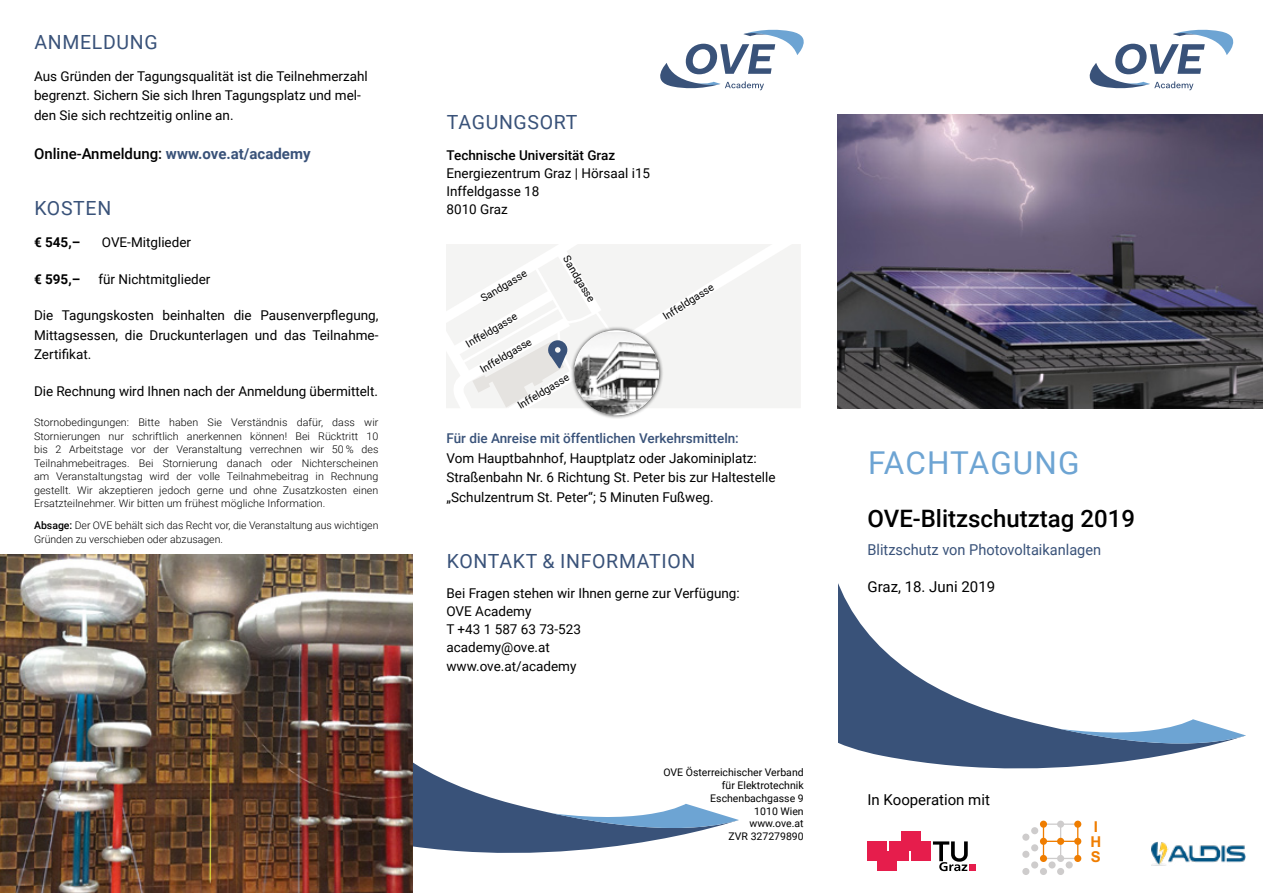
<style>
.page{position:relative;width:1263px;height:893px;background:#fff}
.page>*{position:absolute;margin:0;border:0;box-sizing:border-box;transform-origin:0 0}
.t1{font:31.5px "Roboto";letter-spacing:.03em;color:#6da4d3}
.t2{font:500 24px "Roboto";color:#000}
.t3{font:19.5px "Roboto";letter-spacing:.035em;color:#395279}
.t4{font:700 15px "Roboto";color:#395279}
.t5{font:15px "Roboto";color:#395279}
.t6{font:15px "Roboto";color:#000}
.t7{font:700 15px/15px "Arial";color:#ef7d00}
.t8{font:13.5px/19.5px "Roboto";color:#000}
.t9{font:500 13.5px "Roboto";color:#395279}
.t10{font:500 13.5px "Roboto";color:#000}
.t11{font:700 13.5px "Roboto";color:#000}
.t12{font:300 10.5px/13.5px "Roboto";color:#000;text-align:justify}
.t13{font:10.5px/12.8px "Roboto";color:#000;text-align:right}
.s1{font-weight:500;color:#000}
.s2{font-weight:500}
</style>
<div class="page">
<svg style="left:838px;top:583px;width:382px;height:186px"></svg>
<svg style="left:1060px;top:719px;width:186px;height:24px"></svg>
<svg style="left:412px;top:659px;width:299px;height:219px"></svg>
<svg style="left:553px;top:804px;width:186px;height:24px"></svg>
<svg style="left:1090px;top:30px;width:143px;height:60px"></svg>
<svg style="left:660px;top:30px;width:144px;height:60px"></svg>
<div style="left:867px;top:841px;width:20px;height:20px;background:#e61d4c"></div>
<div style="left:889px;top:841px;width:20px;height:20px;background:#e61d4c"></div>
<div style="left:911px;top:841px;width:20px;height:20px;background:#e61d4c"></div>
<div style="left:877px;top:851px;width:20px;height:20px;background:#e61d4c"></div>
<div style="left:901px;top:831px;width:20px;height:20px;background:#e61d4c"></div>
<svg style="left:933px;top:841px;width:35px;height:30px"></svg>
<div style="left:969px;top:864px;width:6px;height:7px;background:#e61d4c"></div>
<div style="left:1022px;top:834px;width:7px;height:7px;background:#cecccc;border-radius:50%"></div>
<div style="left:1031px;top:827px;width:7px;height:7px;background:#cecccc;border-radius:50%"></div>
<div style="left:1031px;top:844px;width:7px;height:7px;background:#cecccc;border-radius:50%"></div>
<div style="left:1022px;top:851px;width:7px;height:7px;background:#cecccc;border-radius:50%"></div>
<div style="left:1022px;top:868px;width:7px;height:7px;background:#cecccc;border-radius:50%"></div>
<div style="left:1031px;top:861px;width:7px;height:7px;background:#cecccc;border-radius:50%"></div>
<div style="left:1040px;top:868px;width:7px;height:7px;background:#cecccc;border-radius:50%"></div>
<div style="left:1048px;top:861px;width:7px;height:7px;background:#cecccc;border-radius:50%"></div>
<div style="left:1057px;top:868px;width:7px;height:7px;background:#cecccc;border-radius:50%"></div>
<div style="left:1066px;top:861px;width:7px;height:7px;background:#cecccc;border-radius:50%"></div>
<hr style="left:1043px;top:858px;width:35px;height:1px;background:#cecccc">
<hr style="left:1060px;top:824px;width:1px;height:34px;background:#cecccc">
<hr style="left:1043px;top:823px;width:35px;height:2px;background:#cecccc">
<div style="left:1057px;top:855px;width:7px;height:7px;background:#cecccc;border-radius:50%"></div>
<div style="left:1057px;top:821px;width:7px;height:7px;background:#cecccc;border-radius:50%"></div>
<hr style="left:1077px;top:824px;width:1px;height:34px;background:#ef7d00">
<hr style="left:1043px;top:841px;width:35px;height:1px;background:#ef7d00">
<hr style="left:1043px;top:824px;width:1px;height:34px;background:#ef7d00">
<div style="left:1040px;top:855px;width:7px;height:7px;background:#ef7d00;border-radius:50%"></div>
<div style="left:1074px;top:855px;width:7px;height:7px;background:#ef7d00;border-radius:50%"></div>
<div style="left:1040px;top:838px;width:7px;height:7px;background:#ef7d00;border-radius:50%"></div>
<div style="left:1074px;top:821px;width:7px;height:7px;background:#ef7d00;border-radius:50%"></div>
<div style="left:1074px;top:838px;width:7px;height:7px;background:#ef7d00;border-radius:50%"></div>
<div style="left:1040px;top:821px;width:7px;height:7px;background:#ef7d00;border-radius:50%"></div>
<div style="left:1057px;top:838px;width:7px;height:7px;background:#ef7d00;border-radius:50%"></div>
<img style="left:1151px;top:841px;width:95px;height:24px">
<img style="left:0;top:554px;width:412px;height:339px">
<img style="left:838px;top:115px;width:425px;height:293px">
<svg style="left:446px;top:245px;width:354px;height:163px"></svg>
<div style="left:570px;top:327px;width:93px;height:92px;background:#000;opacity:.75"></div>
<img style="left:574px;top:332px;width:85px;height:83px">
<h3 class="t3" style="left:34px;top:28px;width:125px">ANMELDUNG</h3>
<p class="t8" style="left:34px;top:66px;width:335px">Aus Gründen der Tagungsqualität ist die Teilnehmerzahl begrenzt. Sichern Sie sich Ihren Tagungsplatz und mel&shy;den Sie sich rechtzeitig online an.</p>
<p class="t4" style="left:34px;top:143px;width:278px"><span class="s1">Online-Anmeldung:</span> www.ove.at/academy</p>
<h3 class="t3" style="left:34px;top:194px;width:78px">KOSTEN</h3>
<p class="t11" style="left:34px;top:233px;width:48px">€ 545,–</p>
<p class="t8" style="left:102px;top:232px;width:91px">OVE-Mitglieder</p>
<p class="t11" style="left:34px;top:269px;width:48px">€ 595,–</p>
<p class="t8" style="left:99px;top:269px;width:113px">für Nichtmitglieder</p>
<p class="t8" style="left:34px;top:305px;width:346px;text-align:justify">Die Tagungskosten beinhalten die Pausenverpflegung, Mittagsessen, die Druckunterlagen und das Teilnahme-Zertifikat.</p>
<p class="t8" style="left:34px;top:381px;width:345px">Die Rechnung wird Ihnen nach der Anmeldung übermittelt.</p>
<p class="t12" style="left:34px;top:415px;width:346px">Stornobedingungen: Bitte haben Sie Verständnis dafür, dass wir Stornierungen nur schriftlich anerkennen können! Bei Rücktritt 10 bis 2 Arbeitstage vor der Veranstaltung verrechnen wir 50 % des Teilnahmebeitrages. Bei Stornierung danach oder Nichterscheinen am Veranstaltungstag wird der volle Teilnahmebeitrag in Rechnung gestellt. Wir akzeptieren jedoch gerne und ohne Zusatzkosten einen Ersatzteilnehmer. Wir bitten um frühest mögliche Information.</p>
<p class="t12" style="left:34px;top:518px;width:346px"><span class="s2">Absage:</span> Der OVE behält sich das Recht vor, die Veranstaltung aus wichtigen<br>Gründen zu verschieben oder abzusagen.</p>
<h3 class="t3" style="left:447px;top:109px;width:132px">TAGUNGSORT</h3>
<p class="t10" style="left:446px;top:146px;width:170px">Technische Universität Graz</p>
<p class="t8" style="left:446px;top:164px;width:205px;line-height:18px">Energiezentrum Graz | Hörsaal i15<br>Inffeldgasse 18<br>8010 Graz</p>
<p class="t13" style="left:478px;top:293px;width:53px;rotate:-31deg">Sandgasse</p>
<p class="t13" style="left:572px;top:253px;width:53px;rotate:59deg">Sandgasse</p>
<p class="t13" style="left:463px;top:339px;width:59px;rotate:-31deg">Inffeldgasse</p>
<p class="t13" style="left:478px;top:364px;width:59px;rotate:-31deg">Inffeldgasse</p>
<p class="t13" style="left:515px;top:400px;width:59px;rotate:-31deg">Inffeldgasse</p>
<p class="t13" style="left:660px;top:311px;width:59px;rotate:-32deg">Inffeldgasse</p>
<p class="t9" style="left:446px;top:429px;width:294px">Für die Anreise mit öffentlichen Verkehrsmitteln:</p>
<p class="t8" style="left:446px;top:448px;width:331px">Vom Hauptbahnhof, Hauptplatz oder Jakominiplatz:<br>Straßenbahn Nr. 6 Richtung St. Peter bis zur Haltestelle „Schulzentrum St. Peter“; 5 Minuten Fußweg.</p>
<h3 class="t3" style="left:447px;top:547px;width:250px">KONTAKT &amp; INFORMATION</h3>
<p class="t8" style="left:446px;top:584px;width:295px;line-height:18.1px">Bei Fragen stehen wir Ihnen gerne zur Verfügung:<br>OVE Academy<br>T +43 1 587 63 73-523<br>academy@ove.at<br>www.ove.at/academy</p>
<p class="t13" style="left:663px;top:766px;width:142px">OVE Österreichischer Verband für Elektrotechnik<br>Eschenbachgasse 9<br>1010 Wien<br>www.ove.at<br>ZVR 327279890</p>
<h1 class="t1" style="left:868px;top:441px;width:213px">FACHTAGUNG</h1>
<h2 class="t2" style="left:867px;top:502px;width:269px">OVE-Blitzschutztag 2019</h2>
<p class="t5" style="left:867px;top:539px;width:235px">Blitzschutz von Photovoltaikanlagen</p>
<p class="t6" style="left:867px;top:576px;width:129px">Graz, 18. Juni 2019</p>
<p class="t6" style="left:867px;top:789px;width:124px">In Kooperation mit</p>
<p class="t7" style="left:1090px;top:819px;width:12px">I<br>H<br>S</p>
</div>
